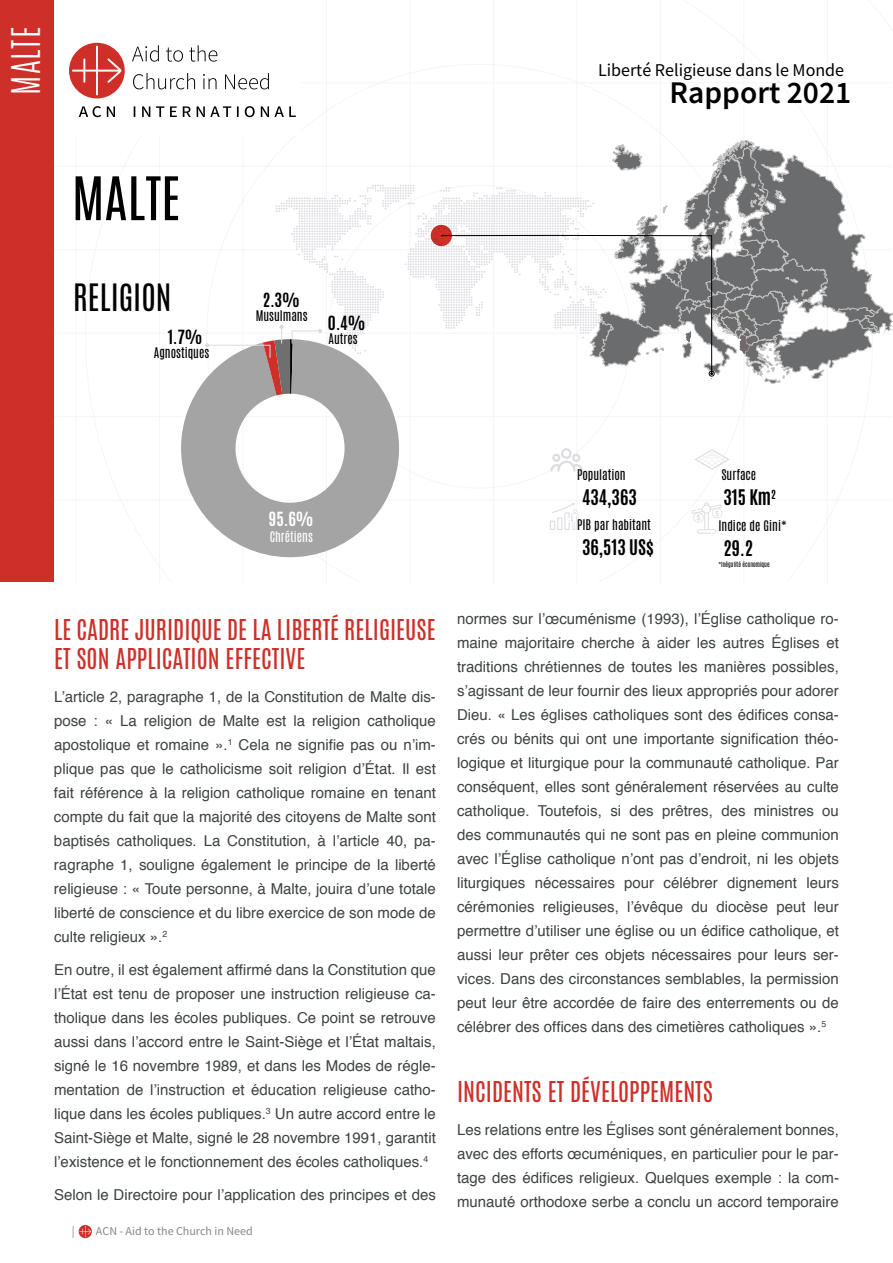
<style>
.page{position:relative;width:893px;height:1263px;background:#fff}
.page>*{position:absolute;margin:0;border:0;box-sizing:border-box;transform-origin:0 0}
.t1{font:51px "Antonio";color:#000}
.t2{font:300 33px "Antonio";letter-spacing:.025em;color:#fff}
.t3{font:600 31.5px "Source Sans Pro";color:#000}
.t4{font:31.5px "Antonio";color:#000}
.t5{font:24px/28.8px "Antonio";color:#ce3029}
.t6{font:18px "Source Sans Pro";color:#000}
.t7{font:700 18px "Antonio";color:#000}
.t8{font:700 16.35px "Antonio";color:#000}
.t9{font:700 16.35px "Antonio";color:#fff}
.t10{font:15px/24px "Helvetica";color:#3d4340;text-align:justify}
.t11{font:12.3px "Antonio";color:#000}
.t12{font:12.3px "Antonio";color:#fff}
.t13{font:12px "Source Sans Pro";color:#878787}
.t14{font:6px "Antonio";color:#000}
</style>
<div class="page">
<svg style="left:79px;top:1225px;width:12px;height:12px"></svg>
<hr style="left:76px;top:0;width:1px;height:584px;background:#ededed">
<hr style="left:159px;top:0;width:1px;height:584px;background:#ededed">
<hr style="left:243px;top:0;width:1px;height:584px;background:#ededed">
<hr style="left:326px;top:0;width:1px;height:584px;background:#ededed">
<hr style="left:410px;top:0;width:1px;height:584px;background:#ededed">
<hr style="left:493px;top:0;width:1px;height:584px;background:#ededed">
<hr style="left:577px;top:0;width:1px;height:584px;background:#ededed">
<hr style="left:660px;top:0;width:1px;height:584px;background:#ededed">
<hr style="left:744px;top:0;width:1px;height:584px;background:#ededed">
<hr style="left:827px;top:0;width:1px;height:584px;background:#ededed">
<hr style="left:12px;top:83px;width:879px;height:1px;background:#ededed">
<hr style="left:12px;top:166px;width:879px;height:1px;background:#ededed">
<hr style="left:12px;top:249px;width:879px;height:1px;background:#ededed">
<hr style="left:12px;top:333px;width:879px;height:1px;background:#ededed">
<hr style="left:12px;top:416px;width:879px;height:1px;background:#ededed">
<hr style="left:12px;top:500px;width:879px;height:1px;background:#ededed">
<div style="left:0;top:0;width:53px;height:581px;background:#ce3029"></div>
<div style="left:54px;top:0;width:247px;height:136px;background:#fff"></div>
<svg style="left:132px;top:45px;width:164px;height:72px"></svg>
<svg style="left:79px;top:106px;width:36px;height:11px"></svg>
<div style="left:69px;top:43px;width:56px;height:55px;background:#ce3029;border-radius:50%"></div>
<svg style="left:72px;top:46px;width:49px;height:49px"></svg>
<svg style="left:550px;top:448px;width:32px;height:24px"></svg>
<svg style="left:550px;top:503px;width:28px;height:27px"></svg>
<svg style="left:691px;top:502px;width:31px;height:32px"></svg>
<svg style="left:694px;top:449px;width:36px;height:21px"></svg>
<svg style="left:180px;top:380px;width:221px;height:179px;fill:#a5a4a4"></svg>
<svg style="left:205px;top:140px;width:688px;height:255px"></svg>
<h2 class="t2" style="left:2px;top:95px;width:69px;rotate:-90deg">MALTE</h2>
<h1 class="t1" style="left:72px;top:161px;width:110px">MALTE</h1>
<h3 class="t4" style="left:73px;top:274px;width:100px">RELIGION</h3>
<p class="t8" style="left:168px;top:325px;width:36px">1.7%</p>
<p class="t11" style="left:154px;top:344px;width:57px">Agnostiques</p>
<p class="t8" style="left:263px;top:288px;width:39px">2.3%</p>
<p class="t11" style="left:256px;top:307px;width:53px">Musulmans</p>
<p class="t8" style="left:328px;top:310px;width:39px">0.4%</p>
<p class="t11" style="left:329px;top:330px;width:31px">Autres</p>
<p class="t6" style="left:598px;top:59px;width:248px">Liberté Religieuse dans le Monde</p>
<h3 class="t3" style="left:670px;top:72px;width:183px">Rapport 2021</h3>
<p class="t9" style="left:269px;top:506px;width:46px">95.6%</p>
<p class="t12" style="left:270px;top:528px;width:45px">Chrétiens</p>
<h3 class="t5" style="left:54px;top:615px;width:383px">LE CADRE JURIDIQUE DE LA LIBERTÉ RELIGIEUSE<br>ET SON APPLICATION EFFECTIVE</h3>
<p class="t10" style="left:54px;top:685px;width:383px">L’article 2, paragraphe 1, de la Constitution de Malte dis&shy;pose : « La religion de Malte est la religion catholique apostolique et romaine ».<sup>1</sup> Cela ne signifie pas ou n’im&shy;plique pas que le catholicisme soit religion d’État. Il est fait référence à la religion catholique romaine en tenant compte du fait que la majorité des citoyens de Malte sont baptisés catholiques. La Constitution, à l’article 40, pa&shy;ragraphe 1, souligne également le principe de la liberté religieuse : « Toute personne, à Malte, jouira d’une totale liberté de conscience et du libre exercice de son mode de culte religieux ».<sup>2</sup></p>
<p class="t10" style="left:54px;top:958px;width:383px">En outre, il est également affirmé dans la Constitution que l’État est tenu de proposer une instruction religieuse ca&shy;tholique dans les écoles publiques. Ce point se retrouve aussi dans l’accord entre le Saint-Siège et l’État maltais, signé le 16 novembre 1989, et dans les Modes de régle&shy;mentation de l’instruction et éducation religieuse catho&shy;lique dans les écoles publiques.<sup>3</sup> Un autre accord entre le Saint-Siège et Malte, signé le 28 novembre 1991, garantit l’existence et le fonctionnement des écoles catholiques.<sup>4</sup></p>
<p class="t10" style="left:54px;top:1183px;width:383px">Selon le Directoire pour l’application des principes et des</p>
<p class="t13" style="left:72px;top:1223px;width:4px">|</p>
<p class="t13" style="left:96px;top:1223px;width:158px">ACN - Aid to the Church in Need</p>
<p class="t11" style="left:577px;top:465px;width:50px">Population</p>
<p class="t11" style="left:721px;top:465px;width:36px">Surface</p>
<p class="t7" style="left:582px;top:484px;width:56px">434,363</p>
<p class="t7" style="left:723px;top:484px;width:54px">315 Km<sup>2</sup></p>
<p class="t11" style="left:577px;top:516px;width:75px">PIB par habitant</p>
<p class="t7" style="left:582px;top:534px;width:73px">36,513 US$</p>
<p class="t11" style="left:718px;top:516px;width:70px">Indice de Gini*</p>
<p class="t14" style="left:718px;top:560px;width:53px">*Inégalité économique</p>
<p class="t7" style="left:723px;top:535px;width:31px">29.2</p>
<p class="t10" style="left:457px;top:607px;width:383px">normes sur l’œcuménisme (1993), l’Église catholique ro&shy;maine majoritaire cherche à aider les autres Églises et traditions chrétiennes de toutes les manières possibles, s’agissant de leur fournir des lieux appropriés pour adorer Dieu. « Les églises catholiques sont des édifices consa&shy;crés ou bénits qui ont une importante signification théo&shy;logique et liturgique pour la communauté catholique. Par conséquent, elles sont généralement réservées au culte catholique. Toutefois, si des prêtres, des ministres ou des communautés qui ne sont pas en pleine communion avec l’Église catholique n’ont pas d’endroit, ni les objets liturgiques nécessaires pour célébrer dignement leurs cérémonies religieuses, l’évêque du diocèse peut leur permettre d’utiliser une église ou un édifice catholique, et aussi leur prêter ces objets nécessaires pour leurs ser&shy;vices. Dans des circonstances semblables, la permission peut leur être accordée de faire des enterrements ou de célébrer des offices dans des cimetières catholiques ».<sup>5</sup></p>
<h3 class="t5" style="left:457px;top:1078px;width:257px">INCIDENTS ET DÉVELOPPEMENTS</h3>
<p class="t10" style="left:457px;top:1119px;width:383px">Les relations entre les Églises sont généralement bonnes, avec des efforts œcuméniques, en particulier pour le par&shy;tage des édifices religieux. Quelques exemple : la com&shy;munauté orthodoxe serbe a conclu un accord temporaire</p>
</div>
